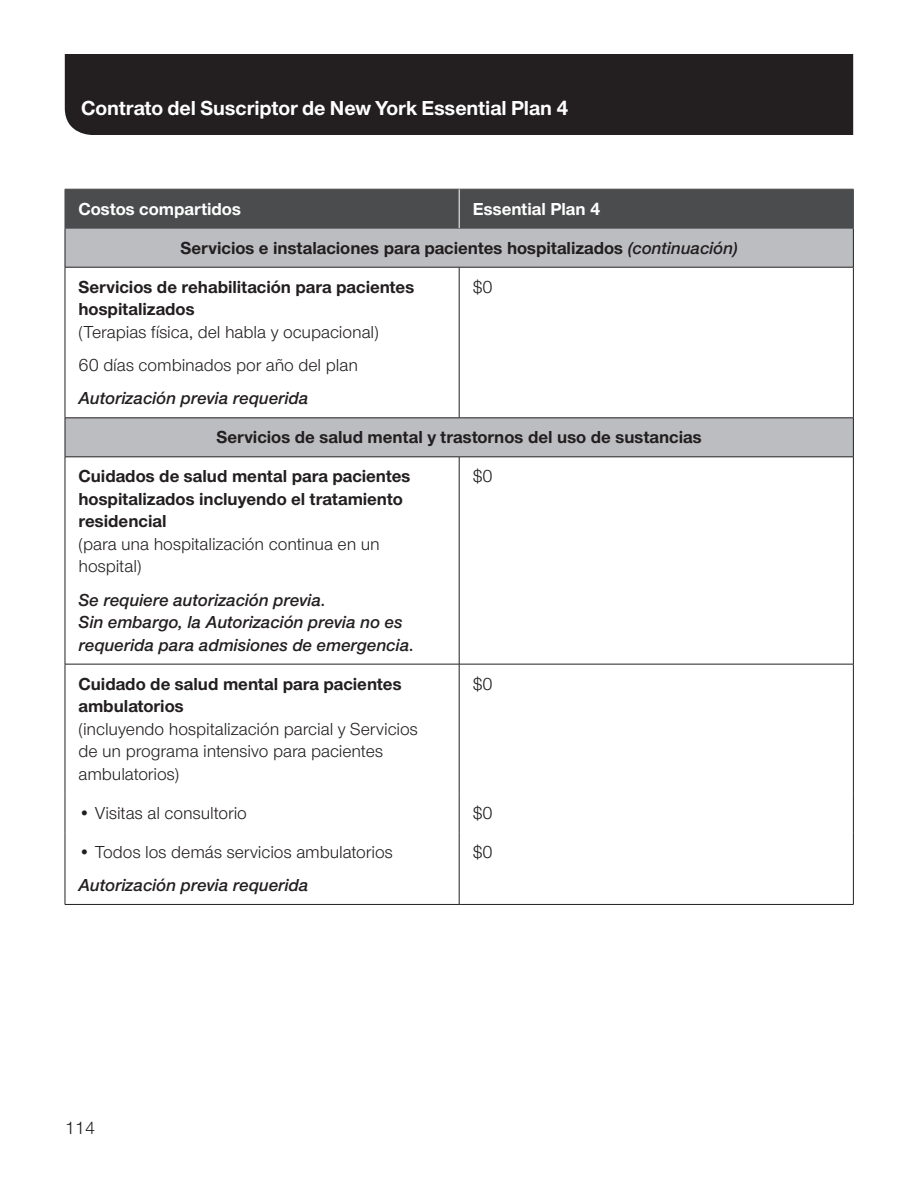
<style>
.page{position:relative;width:918px;height:1188px;background:#fff}
.page>*{position:absolute;margin:0;border:0;box-sizing:border-box;transform-origin:0 0}
.t1{font:700 21px "UHC Sans";color:#fff}
.Chart___body_-_12_15{font:18px/22.5px "UHC Sans";letter-spacing:-.005em;color:#231f20}
.Chart___body_-_12_15-2{font:700 18px/22.5px "UHC Sans";color:#231f20}
.Chart___body_-_12_15-3{font:italic 600 18px/22.5px "UHC Sans";color:#231f20}
.Chart___subheads_-_B{font:700 18px "UHC Sans";color:#231f20}
.Chart___headers_-_RE{font:700 18px "UHC Sans";color:#fff}
.s1{font-weight:600;font-style:italic}
.s2{font-weight:400}
.s3{font-weight:700}
</style>
<div class="page">
<div style="left:65px;top:54px;width:788px;height:81px;background:#231f20"></div>
<div style="left:66px;top:190px;width:787px;height:38px;background:#4b4c4d"></div>
<svg style="left:66px;top:229px;width:787px;height:228px"></svg>
<hr style="left:65px;top:228px;width:1px;height:39px;background:#231f20">
<hr style="left:853px;top:228px;width:1px;height:39px;background:#231f20">
<hr style="left:65px;top:267px;width:394px;height:1px;background:#231f20">
<hr style="left:65px;top:267px;width:1px;height:151px;background:#231f20">
<hr style="left:459px;top:267px;width:395px;height:1px;background:#231f20">
<hr style="left:459px;top:267px;width:1px;height:151px;background:#231f20">
<hr style="left:853px;top:267px;width:1px;height:151px;background:#231f20">
<hr style="left:65px;top:418px;width:394px;height:1px;background:#231f20">
<hr style="left:65px;top:418px;width:1px;height:39px;background:#231f20">
<hr style="left:459px;top:418px;width:395px;height:1px;background:#231f20">
<hr style="left:853px;top:418px;width:1px;height:39px;background:#231f20">
<hr style="left:65px;top:457px;width:394px;height:1px;background:#231f20">
<hr style="left:65px;top:457px;width:1px;height:207px;background:#231f20">
<hr style="left:459px;top:457px;width:395px;height:1px;background:#231f20">
<hr style="left:459px;top:457px;width:1px;height:207px;background:#231f20">
<hr style="left:853px;top:457px;width:1px;height:207px;background:#231f20">
<hr style="left:65px;top:664px;width:394px;height:1px;background:#231f20">
<hr style="left:65px;top:664px;width:1px;height:129px;background:#231f20">
<hr style="left:459px;top:664px;width:395px;height:1px;background:#231f20">
<hr style="left:459px;top:664px;width:1px;height:129px;background:#231f20">
<hr style="left:853px;top:664px;width:1px;height:129px;background:#231f20">
<hr style="left:65px;top:793px;width:1px;height:39px;background:#231f20">
<hr style="left:459px;top:793px;width:1px;height:39px;background:#231f20">
<hr style="left:853px;top:793px;width:1px;height:39px;background:#231f20">
<hr style="left:65px;top:832px;width:1px;height:72px;background:#231f20">
<hr style="left:459px;top:832px;width:1px;height:72px;background:#231f20">
<hr style="left:853px;top:832px;width:1px;height:72px;background:#231f20">
<hr style="left:65px;top:904px;width:394px;height:1px;background:#231f20">
<hr style="left:459px;top:904px;width:395px;height:1px;background:#231f20">
<hr style="left:65px;top:189px;width:394px;height:1px;background:#4b4c4d">
<hr style="left:65px;top:189px;width:1px;height:39px;background:#4b4c4d">
<hr style="left:459px;top:189px;width:395px;height:1px;background:#4b4c4d">
<hr style="left:853px;top:189px;width:1px;height:39px;background:#4b4c4d">
<hr style="left:65px;top:228px;width:394px;height:1px;background:#4b4c4d">
<hr style="left:459px;top:228px;width:395px;height:1px;background:#4b4c4d">
<hr style="left:459px;top:189px;width:1px;height:39px;background:#fff">
<p class="t1" style="left:81px;top:94px;width:489px">Contrato del Suscriptor de New York Essential Plan 4</p>
<p class="Chart___headers_-_RE" style="left:78px;top:197px;width:164px">Costos compartidos</p>
<p class="Chart___headers_-_RE" style="left:473px;top:197px;width:129px">Essential Plan 4</p>
<p class="Chart___subheads_-_B" style="left:181px;top:236px;width:559px">Servicios e instalaciones para pacientes hospitalizados <span class="s1">(continuación)</span></p>
<p class="Chart___body_-_12_15-2" style="left:78px;top:275px;width:337px">Servicios de rehabilitación para pacientes hospitalizados<br><span class="s2">(Terapias física, del habla y ocupacional)</span></p>
<p class="Chart___body_-_12_15" style="left:78px;top:353px;width:281px">60 días combinados por año del plan</p>
<p class="Chart___body_-_12_15-3" style="left:78px;top:386px;width:232px">Autorización previa requerida</p>
<p class="Chart___body_-_12_15" style="left:473px;top:275px;width:22px">$0</p>
<p class="Chart___subheads_-_B" style="left:216px;top:425px;width:487px">Servicios de salud mental y trastornos del uso de sustancias</p>
<p class="Chart___body_-_12_15-2" style="left:78px;top:464px;width:334px">Cuidados de salud mental para pacientes hospitalizados incluyendo el tratamiento residencial<br><span class="s2">(para una hospitalización continua en un hospital)</span></p>
<p class="Chart___body_-_12_15-3" style="left:78px;top:587px;width:337px">Se requiere autorización previa.<br>Sin embargo, la Autorización previa no es requerida para admisiones de emergencia.</p>
<p class="Chart___body_-_12_15" style="left:473px;top:465px;width:22px">$0</p>
<p class="Chart___body_-_12_15" style="left:78px;top:672px;width:341px"><span class="s3">Cuidado de salud mental para pacientes ambulatorios<br></span>(incluyendo hospitalización parcial y Servicios de un programa intensivo para pacientes ambulatorios)</p>
<p class="Chart___body_-_12_15" style="left:473px;top:672px;width:22px">$0</p>
<p class="Chart___body_-_12_15" style="left:78px;top:801px;width:170px">• Visitas al consultorio</p>
<p class="Chart___body_-_12_15" style="left:473px;top:801px;width:22px">$0</p>
<p class="Chart___body_-_12_15" style="left:78px;top:840px;width:316px">• Todos los demás servicios ambulatorios</p>
<p class="Chart___body_-_12_15-3" style="left:78px;top:873px;width:232px">Autorización previa requerida</p>
<p class="Chart___body_-_12_15" style="left:473px;top:840px;width:22px">$0</p>
<p class="Chart___body_-_12_15" style="left:65px;top:1116px;width:32px">114</p>
</div>
